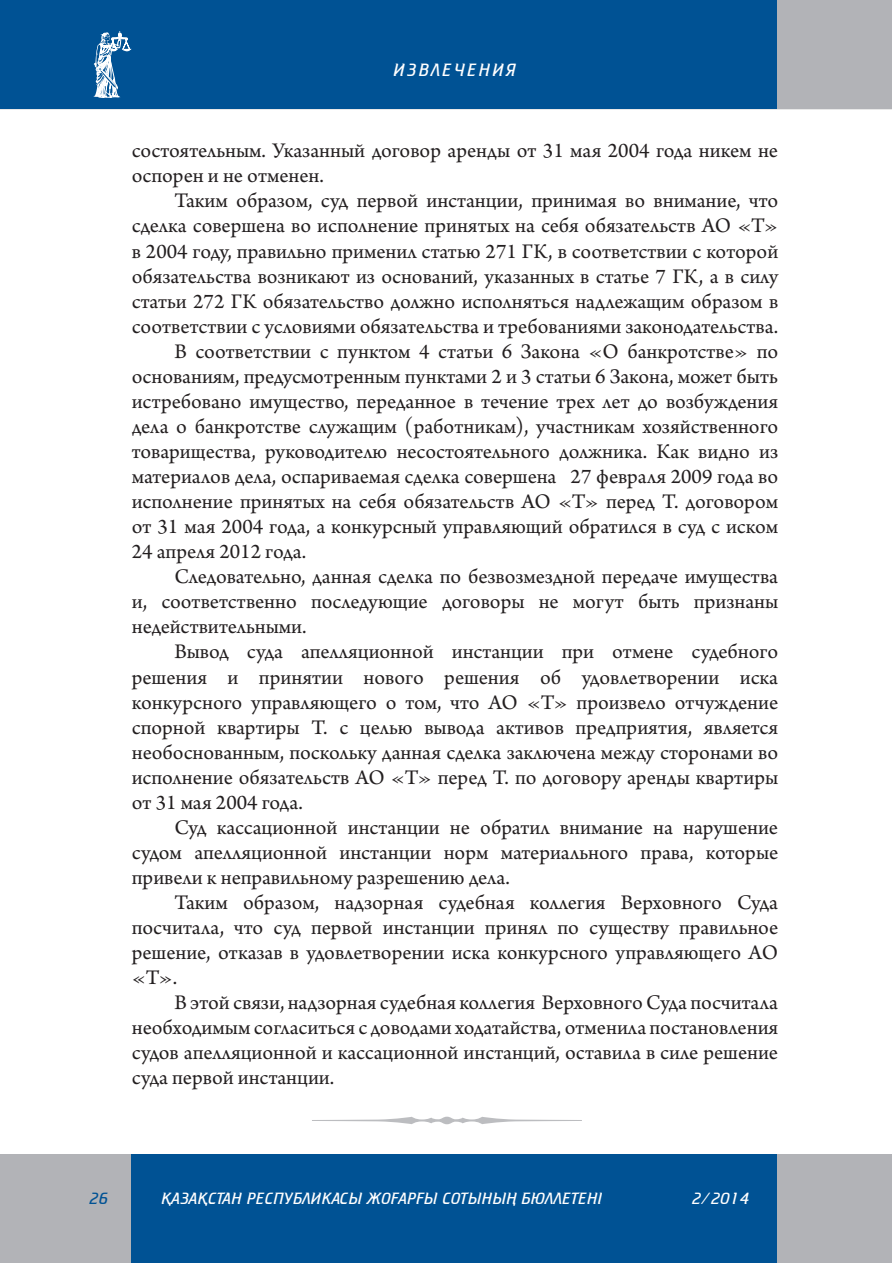
<style>
.page{position:relative;width:893px;height:1263px;background:#fff}
.page>*{position:absolute;margin:0;border:0;box-sizing:border-box;transform-origin:0 0}
.t1{font:21.9px/25px "Arno Pro";color:#231f20}
.t2{font:300 18px "FK Cricket";letter-spacing:.11em;color:#fff}
.t3{font:300 16.5px "FK Cricket";color:#fff}
.t4{font:300 16.5px "FK Cricket";color:#005294}
</style>
<div class="page">
<div style="left:777px;top:1155px;width:114px;height:108px;background:#b2b3b7"></div>
<div style="left:130px;top:1155px;width:647px;height:108px;background:#005294"></div>
<div style="left:0;top:1155px;width:130px;height:108px;background:#b2b3b7"></div>
<div style="left:777px;top:0;width:114px;height:109px;background:#b2b3b7"></div>
<div style="left:0;top:0;width:777px;height:109px;background:#005294"></div>
<svg style="left:93px;top:31px;width:39px;height:67px"></svg>
<svg style="left:312px;top:1117px;width:270px;height:7px"></svg>
<p class="t2" style="left:394px;top:61px;width:124px">ИЗВЛЕЧЕНИЯ</p>
<p class="t1" style="left:132px;top:139px;width:648px">состоятельным. Указанный договор аренды от 31 мая 2004 года никем не оспорен и не отменен.</p>
<p class="t1" style="left:174px;top:189px;width:605px">Таким образом, суд первой инстанции, принимая во внимание, что</p>
<p class="t1" style="left:132px;top:215px;width:648px">сделка совершена во исполнение принятых на себя обязательств АО «Т»</p>
<p class="t1" style="left:132px;top:240px;width:648px">в 2004 году, правильно применил статью 271 ГК, в соответствии с которой</p>
<p class="t1" style="left:132px;top:265px;width:648px">обязательства возникают из оснований, указанных в статье 7 ГК, а в силу</p>
<p class="t1" style="left:132px;top:290px;width:648px">статьи 272 ГК обязательство должно исполняться надлежащим образом в</p>
<p class="t1" style="left:132px;top:315px;width:648px">соответствии с условиями обязательства и требованиями законодательства.</p>
<p class="t1" style="left:174px;top:340px;width:605px">В соответствии с пунктом 4 статьи 6 Закона «О банкротстве» по</p>
<p class="t1" style="left:132px;top:365px;width:648px">основаниям, предусмотренным пунктами 2 и 3 статьи 6 Закона, может быть</p>
<p class="t1" style="left:132px;top:390px;width:648px">истребовано имущество, переданное в течение трех лет до возбуждения</p>
<p class="t1" style="left:132px;top:415px;width:648px">дела о банкротстве служащим (работникам), участникам хозяйственного</p>
<p class="t1" style="left:132px;top:440px;width:648px">товарищества, руководителю несостоятельного должника. Как видно из</p>
<p class="t1" style="left:132px;top:465px;width:648px">материалов дела, оспариваемая сделка совершена 27 февраля 2009 года во</p>
<p class="t1" style="left:132px;top:490px;width:648px">исполнение принятых на себя обязательств АО «Т» перед Т. договором</p>
<p class="t1" style="left:132px;top:515px;width:648px">от 31 мая 2004 года, а конкурсный управляющий обратился в суд с иском</p>
<p class="t1" style="left:132px;top:540px;width:176px">24 апреля 2012 года.</p>
<p class="t1" style="left:174px;top:565px;width:605px">Следовательно, данная сделка по безвозмездной передаче имущества</p>
<p class="t1" style="left:132px;top:590px;width:648px">и, соответственно последующие договоры не могут быть признаны</p>
<p class="t1" style="left:132px;top:615px;width:176px">недействительными.</p>
<p class="t1" style="left:174px;top:640px;width:605px">Вывод суда апелляционной инстанции при отмене судебного</p>
<p class="t1" style="left:132px;top:665px;width:648px">решения и принятии нового решения об удовлетворении иска</p>
<p class="t1" style="left:132px;top:691px;width:648px">конкурсного управляющего о том, что АО «Т» произвело отчуждение</p>
<p class="t1" style="left:132px;top:716px;width:648px">спорной квартиры Т. с целью вывода активов предприятия, является</p>
<p class="t1" style="left:132px;top:741px;width:648px">необоснованным, поскольку данная сделка заключена между сторонами во</p>
<p class="t1" style="left:132px;top:766px;width:648px">исполнение обязательств АО «Т» перед Т. по договору аренды квартиры</p>
<p class="t1" style="left:132px;top:791px;width:173px">от 31 мая 2004 года.</p>
<p class="t1" style="left:174px;top:816px;width:605px">Суд кассационной инстанции не обратил внимание на нарушение</p>
<p class="t1" style="left:132px;top:841px;width:648px">судом апелляционной инстанции норм материального права, которые</p>
<p class="t1" style="left:132px;top:866px;width:380px">привели к неправильному разрешению дела.</p>
<p class="t1" style="left:174px;top:891px;width:605px">Таким образом, надзорная судебная коллегия Верховного Суда</p>
<p class="t1" style="left:132px;top:916px;width:648px">посчитала, что суд первой инстанции принял по существу правильное</p>
<p class="t1" style="left:132px;top:941px;width:648px">решение, отказав в удовлетворении иска конкурсного управляющего АО</p>
<p class="t1" style="left:132px;top:966px;width:47px">«Т».</p>
<p class="t1" style="left:174px;top:991px;width:605px">В этой связи, надзорная судебная коллегия Верховного Суда посчитала</p>
<p class="t1" style="left:132px;top:1016px;width:648px">необходимым согласиться с доводами ходатайства, отменила постановления</p>
<p class="t1" style="left:132px;top:1041px;width:648px">судов апелляционной и кассационной инстанций, оставила в силе решение</p>
<p class="t1" style="left:132px;top:1066px;width:204px">суда первой инстанции.</p>
<p class="t4" style="left:89px;top:1190px;width:21px">26</p>
<p class="t3" style="left:162px;top:1190px;width:443px">¬АЗА¬СТАН РЕСПУБЛИКАСЫ ЖОªАРªЫ СОТЫНЫ£ БЮЛЛЕТЕНI</p>
<p class="t3" style="left:692px;top:1190px;width:59px">2/2014</p>
</div>
